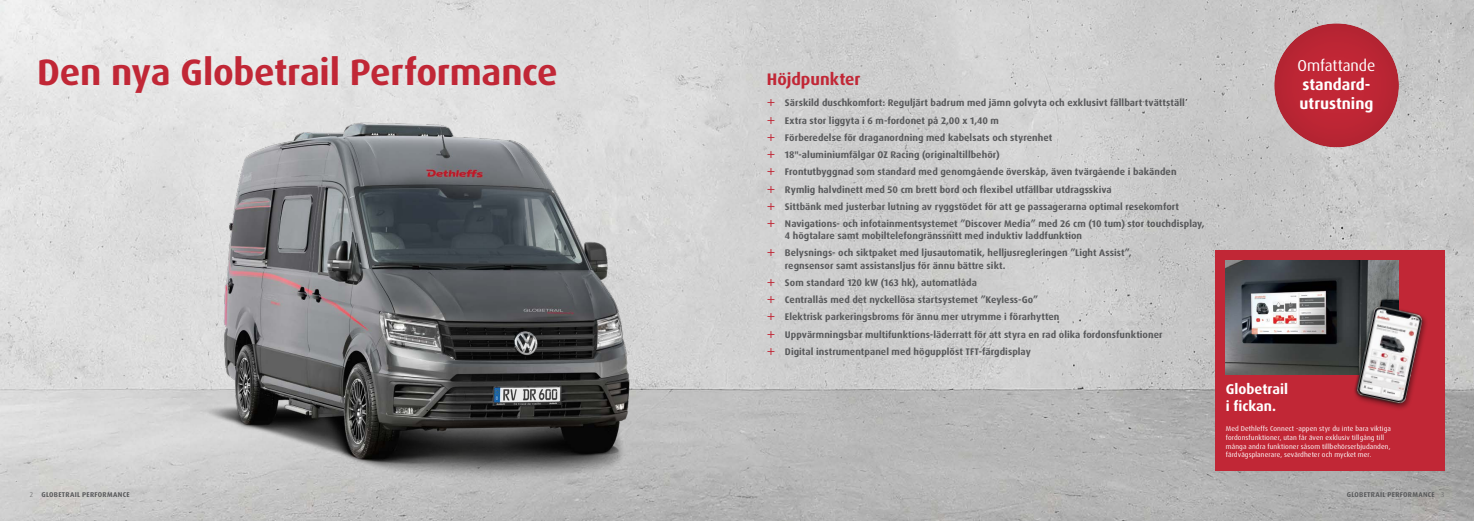
<style>
.page{position:relative;width:1474px;height:521px;background:#fff}
.page>*{position:absolute;margin:0;border:0;box-sizing:border-box;transform-origin:0 0}
.t1{font:700 36.75px "Dax Pro";letter-spacing:-.01em;color:#c12736}
.t2{font:700 16.71px "Dax Pro";color:#c12736}
.t3{font:700 15.75px/18.9px "Dax Pro";color:#fff}
.t4{font:15.75px "Dax Pro";color:#fff}
.t5{font:700 14.09px/17px "Dax Pro";color:#fff}
.t6{font:700 9.62px/17.2px "Dax Pro";letter-spacing:.005em;color:#58595b}
.t7{font:7px/8.8px "Dax Pro";letter-spacing:.015em;color:#fff}
.t8{font:700 7px "Dax Pro";letter-spacing:.04em;color:#58595b}
.s1{font-weight:300}
</style>
<div class="page">
<img style="left:0;top:0;width:1473px;height:521px">
<img style="left:190px;top:84px;width:470px;height:395px">
<div style="left:1272px;top:23px;width:126px;height:125px;background:#000;opacity:.15"></div>
<div style="left:1215px;top:251px;width:229px;height:220px;background:#c12736"></div>
<img style="left:1225px;top:261px;width:173px;height:114px">
<img style="left:1352px;top:297px;width:74px;height:112px">
<svg style="left:767px;top:99px;width:7px;height:7px"></svg>
<svg style="left:767px;top:117px;width:7px;height:7px"></svg>
<svg style="left:767px;top:134px;width:7px;height:7px"></svg>
<svg style="left:767px;top:151px;width:7px;height:7px"></svg>
<svg style="left:767px;top:168px;width:7px;height:7px"></svg>
<svg style="left:767px;top:185px;width:7px;height:7px"></svg>
<svg style="left:767px;top:203px;width:7px;height:7px"></svg>
<svg style="left:767px;top:220px;width:7px;height:7px"></svg>
<svg style="left:767px;top:249px;width:7px;height:7px"></svg>
<svg style="left:767px;top:279px;width:7px;height:7px"></svg>
<svg style="left:767px;top:296px;width:7px;height:7px"></svg>
<svg style="left:767px;top:313px;width:7px;height:7px"></svg>
<svg style="left:767px;top:330px;width:7px;height:7px"></svg>
<svg style="left:767px;top:348px;width:7px;height:7px"></svg>
<h1 class="t1" style="left:37px;top:49px;width:522px">Den nya Globetrail Performance</h1>
<h3 class="t4" style="left:1297px;top:55px;width:79px">Omfattande</h3>
<h2 class="t2" style="left:766px;top:69px;width:95px">Höjdpunkter</h2>
<p class="t6" style="left:785px;top:95px;width:421px">Särskild duschkomfort: Reguljärt badrum med jämn golvyta och exklusivt fällbart tvättställ Extra stor liggyta i 6 m-fordonet på 2,00 x 1,40 m<br>Förberedelse för draganordning med kabelsats och styrenhet<br>18"-aluminiumfälgar OZ Racing (originaltillbehör)<br>Frontutbyggnad som standard med genomgående överskåp, även tvärgående i bakänden Rymlig halvdinett med 50 cm brett bord och flexibel utfällbar utdragsskiva<br>Sittbänk med justerbar lutning av ryggstödet för att ge passagerarna optimal resekomfort Navigations- och infotainmentsystemet ”Discover Media” med 26 cm (10 tum) stor touchdisplay,</p>
<p class="t6" style="left:785px;top:227px;width:348px">4 högtalare samt mobiltelefongränssnitt med induktiv laddfunktion<br>Belysnings- och siktpaket med ljusautomatik, helljusregleringen ”Light Assist”,</p>
<p class="t6" style="left:785px;top:257px;width:379px">regnsensor samt assistansljus för ännu bättre sikt.<br>Som standard 120 kW (163 hk), automatlåda<br>Centrallås med det nyckellösa startsystemet ”Keyless-Go”<br>Elektrisk parkeringsbroms för ännu mer utrymme i förarhytten<br>Uppvärmningsbar multifunktions-läderratt för att styra en rad olika fordonsfunktioner Digital instrumentpanel med högupplöst TFT-färgdisplay</p>
<h3 class="t3" style="left:1299px;top:75px;width:75px">standard&shy;utrustning</h3>
<h3 class="t5" style="left:1225px;top:381px;width:64px">Globetrail i fickan.</h3>
<p class="t7" style="left:1225px;top:424px;width:167px">Med Dethleffs Connect -appen styr du inte bara viktiga fordonsfunktioner, utan får även exklusiv tillgång till många andra funktioner såsom tillbehörserbjudanden, färdvägsplanerare, sevärdheter och mycket mer.</p>
<p class="t8" style="left:30px;top:490px;width:101px"><span class="s1">2</span> GLOBETRAIL PERFORMANCE</p>
<p class="t8" style="left:1346px;top:490px;width:99px">GLOBETRAIL PERFORMANCE <span class="s1">3</span></p>
</div>
